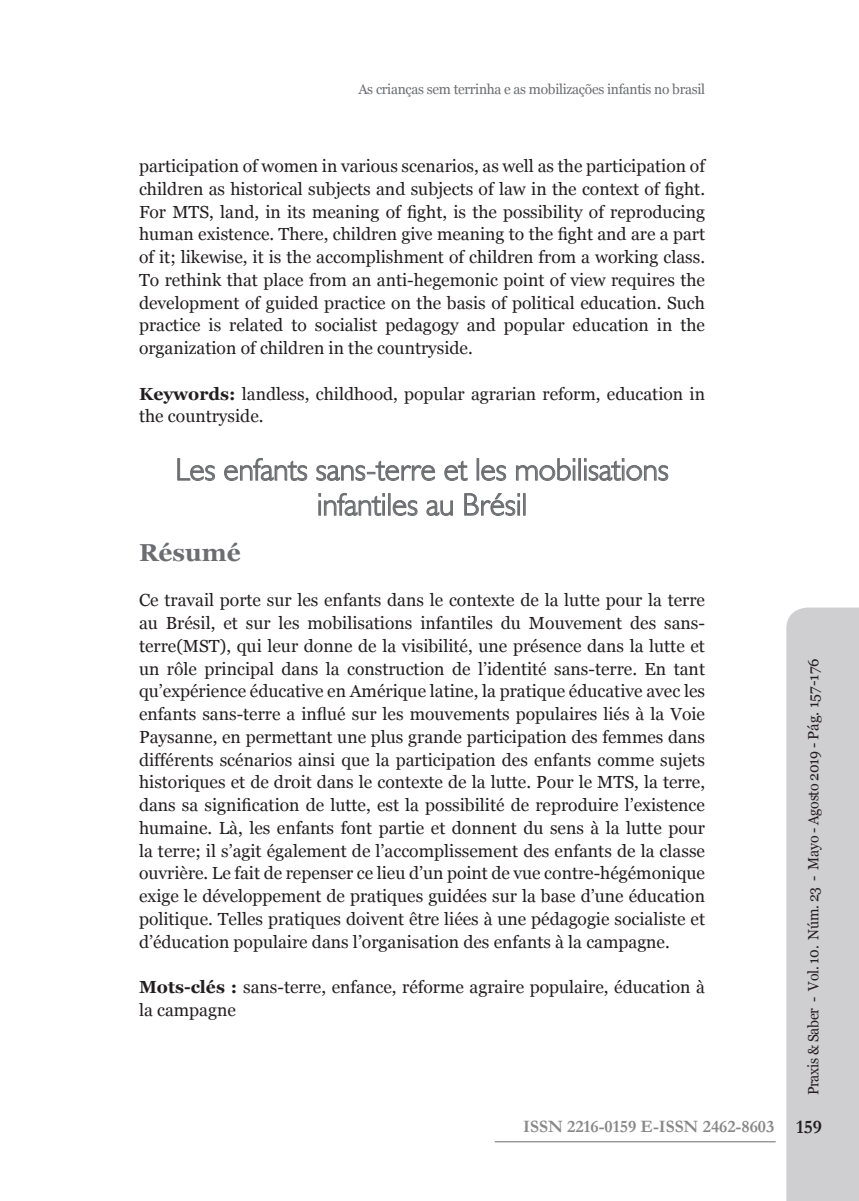
<style>
.page{position:relative;width:859px;height:1201px;background:#fff}
.page>*{position:absolute;margin:0;border:0;box-sizing:border-box;transform-origin:0 0}
.t1{font:300 31.5px/35px "Humanist 521 BT";color:#6c6d70;text-align:center}
.t2{font:700 24.5px "Georgia";color:#6c6d70}
.t3{font:600 19.25px "Garamond";color:#231f20}
.t4{font:17.5px/22.8px "Georgia";color:#231f20;text-align:justify}
.t5{font:600 17.5px "Garamond";color:#888}
.t6{font:14.88px "Georgia";letter-spacing:-.02em;color:#231f20;scale:.95 1}
.t7{font:14px "Georgia";letter-spacing:-.02em;color:#6c6d70}
.s1{font-weight:700}
</style>
<div class="page">
<div style="left:786px;top:607px;width:72px;height:593px;background:#cfcfd1"></div>
<hr style="left:494px;top:1141px;width:281px;height:1px;background:#6c6c6e">
<svg style="left:177px;top:458px;width:38px;height:23px"></svg>
<svg style="left:224px;top:457px;width:83px;height:24px"></svg>
<svg style="left:316px;top:460px;width:119px;height:21px"></svg>
<svg style="left:444px;top:460px;width:24px;height:21px"></svg>
<div style="left:476px;top:458px;width:3px;height:22px;border:1px solid #6c6d70"></div>
<svg style="left:481px;top:465px;width:25px;height:16px"></svg>
<svg style="left:516px;top:458px;width:59px;height:23px"></svg>
<div style="left:572px;top:465px;width:3px;height:15px;border:1px solid #6c6d70"></div>
<div style="left:578px;top:458px;width:2px;height:22px;border:1px solid #6c6d70"></div>
<svg style="left:584px;top:458px;width:84px;height:23px"></svg>
<svg style="left:318px;top:493px;width:67px;height:23px"></svg>
<div style="left:382px;top:500px;width:3px;height:15px;border:1px solid #6c6d70"></div>
<div style="left:388px;top:493px;width:2px;height:22px;border:1px solid #6c6d70"></div>
<svg style="left:392px;top:500px;width:26px;height:16px"></svg>
<svg style="left:426px;top:500px;width:27px;height:16px"></svg>
<svg style="left:464px;top:493px;width:56px;height:23px"></svg>
<div style="left:517px;top:500px;width:3px;height:15px;border:1px solid #6c6d70"></div>
<div style="left:523px;top:493px;width:2px;height:22px;border:1px solid #6c6d70"></div>
<p class="t7" style="left:358px;top:81px;width:348px">As crianças sem terrinha e as mobilizações infantis no brasil</p>
<p class="t4" style="left:139px;top:155px;width:567px">participation of women in various scenarios, as well as the participation of children as historical subjects and subjects of law in the context of fight.<br>For MTS, land, in its meaning of fight, is the possibility of reproducing human existence. There, children give meaning to the fight and are a part of it; likewise, it is the accomplishment of children from a working class.<br>To rethink that place from an anti-hegemonic point of view requires the development of guided practice on the basis of political education. Such practice is related to socialist pedagogy and popular education in the organization of children in the countryside.</p>
<p class="t4" style="left:139px;top:382px;width:567px"><span class="s1">Keywords:</span> landless, childhood, popular agrarian reform, education in the countryside.</p>
<h1 class="t1" style="left:175px;top:451px;width:495px">Les enfants sans-terre et les mobilisations infantiles au Brésil</h1>
<h2 class="t2" style="left:139px;top:536px;width:103px">Résumé</h2>
<p class="t4" style="left:139px;top:589px;width:567px">Ce travail porte sur les enfants dans le contexte de la lutte pour la terre au Brésil, et sur les mobilisations infantiles du Mouvement des sans&shy;terre(MST), qui leur donne de la visibilité, une présence dans la lutte et un rôle principal dans la construction de l’identité sans-terre. En tant qu’expérience éducative en Amérique latine, la pratique éducative avec les enfants sans-terre a influé sur les mouvements populaires liés à la Voie Paysanne, en permettant une plus grande participation des femmes dans différents scénarios ainsi que la participation des enfants comme sujets historiques et de droit dans le contexte de la lutte. Pour le MTS, la terre, dans sa signification de lutte, est la possibilité de reproduire l’existence humaine. Là, les enfants font partie et donnent du sens à la lutte pour la terre; il s’agit également de l’accomplissement des enfants de la classe ouvrière. Le fait de repenser ce lieu d’un point de vue contre-hégémonique exige le développement de pratiques guidées sur la base d’une éducation politique. Telles pratiques doivent être liées à une pédagogie socialiste et d’éducation populaire dans l’organisation des enfants à la campagne.</p>
<p class="t4" style="left:139px;top:976px;width:567px"><span class="s1">Mots-clés :</span> sans-terre, enfance, réforme agraire populaire, éducation à la campagne</p>
<p class="t5" style="left:523px;top:1114px;width:252px">ISSN 2216-0159 E-ISSN 2462-8603</p>
<p class="t6" style="left:804px;top:1095px;width:461px;rotate:-90deg">Praxis &amp; Saber - Vol. 10. Núm. 23 - Mayo - Agosto 2019 - Pág. 157-176</p>
<p class="t3" style="left:795px;top:1114px;width:27px">159</p>
</div>
